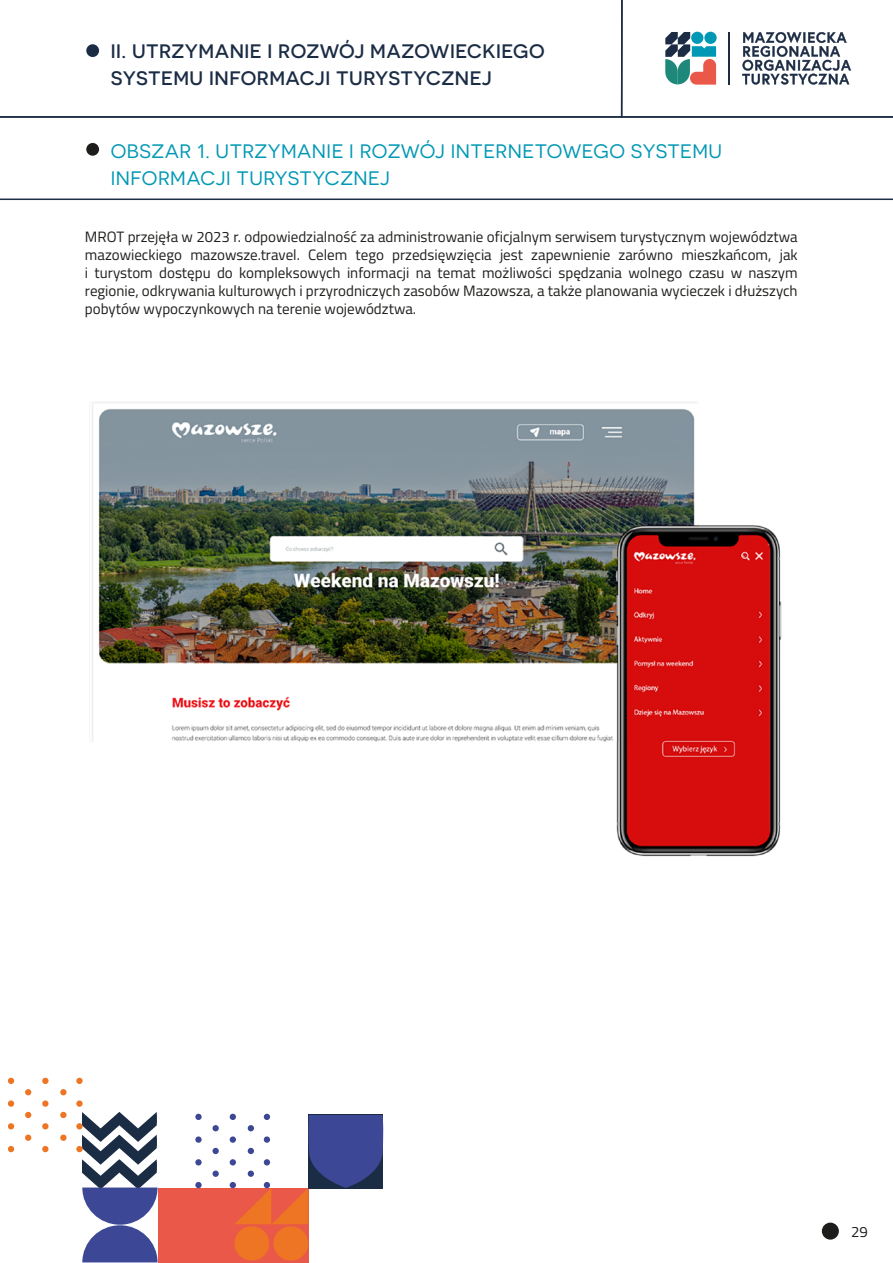
<style>
.page{position:relative;width:893px;height:1263px;background:#fff}
.page>*{position:absolute;margin:0;border:0;box-sizing:border-box;transform-origin:0 0}
.t1{font:19.5px/27px "Novecentosanswide";letter-spacing:.025em;color:#0098b4}
.t2{font:500 19.5px/27px "Novecentosanswide";letter-spacing:.025em;color:#1b2c45}
.t3{font:15px/18px "Titillium Web";color:#1e1e1c;text-align:justify}
</style>
<div class="page">
<svg style="left:665px;top:32px;width:51px;height:53px"></svg>
<svg style="left:742px;top:32px;width:109px;height:53px"></svg>
<hr style="left:728px;top:32px;width:2px;height:52px;background:#1b2c44">
<div style="left:86px;top:44px;width:13px;height:13px;background:#1b2c45;border-radius:50%"></div>
<div style="left:86px;top:143px;width:13px;height:13px;background:#1d1e1c;border-radius:50%"></div>
<hr style="left:0;top:116px;width:893px;height:2px;background:#1b2c44">
<hr style="left:0;top:199px;width:893px;height:1px;background:#1b2c44">
<hr style="left:621px;top:0;width:2px;height:117px;background:#1b2c44">
<div style="left:158px;top:1188px;width:150px;height:75px;background:#e95848"></div>
<svg style="left:8px;top:1078px;width:6px;height:6px"></svg>
<svg style="left:8px;top:1146px;width:6px;height:6px"></svg>
<svg style="left:8px;top:1123px;width:6px;height:6px"></svg>
<div style="left:8px;top:1100px;width:6px;height:7px;background:#ed7523;border-radius:50%"></div>
<div style="left:42px;top:1078px;width:7px;height:6px;background:#ed7523;border-radius:50%"></div>
<div style="left:42px;top:1146px;width:7px;height:6px;background:#ed7523;border-radius:50%"></div>
<div style="left:42px;top:1123px;width:7px;height:6px;background:#ed7523;border-radius:50%"></div>
<svg style="left:42px;top:1100px;width:7px;height:7px"></svg>
<div style="left:76px;top:1078px;width:7px;height:6px;background:#ed7523;border-radius:50%"></div>
<div style="left:76px;top:1146px;width:7px;height:6px;background:#ed7523;border-radius:50%"></div>
<div style="left:76px;top:1123px;width:7px;height:6px;background:#ed7523;border-radius:50%"></div>
<svg style="left:76px;top:1100px;width:7px;height:7px"></svg>
<div style="left:60px;top:1089px;width:7px;height:6px;background:#ed7523;border-radius:50%"></div>
<div style="left:60px;top:1134px;width:7px;height:7px;background:#ed7523;border-radius:50%"></div>
<div style="left:60px;top:1112px;width:7px;height:6px;background:#ed7523;border-radius:50%"></div>
<svg style="left:25px;top:1089px;width:6px;height:6px"></svg>
<div style="left:25px;top:1134px;width:6px;height:7px;background:#ed7523;border-radius:50%"></div>
<svg style="left:25px;top:1112px;width:6px;height:6px"></svg>
<div style="left:234px;top:1226px;width:35px;height:34px;background:#ed7523;border-radius:50%"></div>
<div style="left:273px;top:1226px;width:35px;height:34px;background:#ed7523;border-radius:50%"></div>
<svg style="left:82px;top:1112px;width:76px;height:150px"></svg>
<div style="left:195px;top:1114px;width:7px;height:6px;background:#3c4795;border-radius:50%"></div>
<div style="left:195px;top:1182px;width:7px;height:6px;background:#3c4795;border-radius:50%"></div>
<div style="left:195px;top:1159px;width:7px;height:6px;background:#3c4795;border-radius:50%"></div>
<svg style="left:195px;top:1136px;width:7px;height:7px"></svg>
<svg style="left:230px;top:1114px;width:154px;height:110px"></svg>
<div style="left:212px;top:1125px;width:7px;height:6px;background:#3c4795;border-radius:50%"></div>
<div style="left:212px;top:1170px;width:7px;height:7px;background:#3c4795;border-radius:50%"></div>
<div style="left:212px;top:1148px;width:7px;height:6px;background:#3c4795;border-radius:50%"></div>
<div style="left:822px;top:1222px;width:17px;height:17px;background:#1d1e1c;border-radius:50%"></div>
<img style="left:90px;top:402px;width:692px;height:455px">
<h1 class="t2" style="left:111px;top:37px;width:435px">II. UTRZYMANIE I ROZWÓJ MAZOWIECKIEGO<br>SYSTEMU INFORMACJI TURYSTYCZNEJ</h1>
<h1 class="t1" style="left:111px;top:137px;width:613px">OBSZAR 1. UTRZYMANIE I ROZWÓJ INTERNETOWEGO SYSTEMU<br>INFORMACJI TURYSTYCZNEJ</h1>
<p class="t3" style="left:85px;top:227px;width:714px">MROT przejęła w 2023 r. odpowiedzialność za administrowanie oficjalnym serwisem turystycznym województwa mazowieckiego mazowsze.travel. Celem tego przedsięwzięcia jest zapewnienie zarówno mieszkańcom, jak i turystom dostępu do kompleksowych informacji na temat możliwości spędzania wolnego czasu w naszym regionie, odkrywania kulturowych i przyrodniczych zasobów Mazowsza, a także planowania wycieczek i dłuższych pobytów wypoczynkowych na terenie województwa.</p>
<p class="t3" style="left:851px;top:1222px;width:18px">29</p>
</div>
